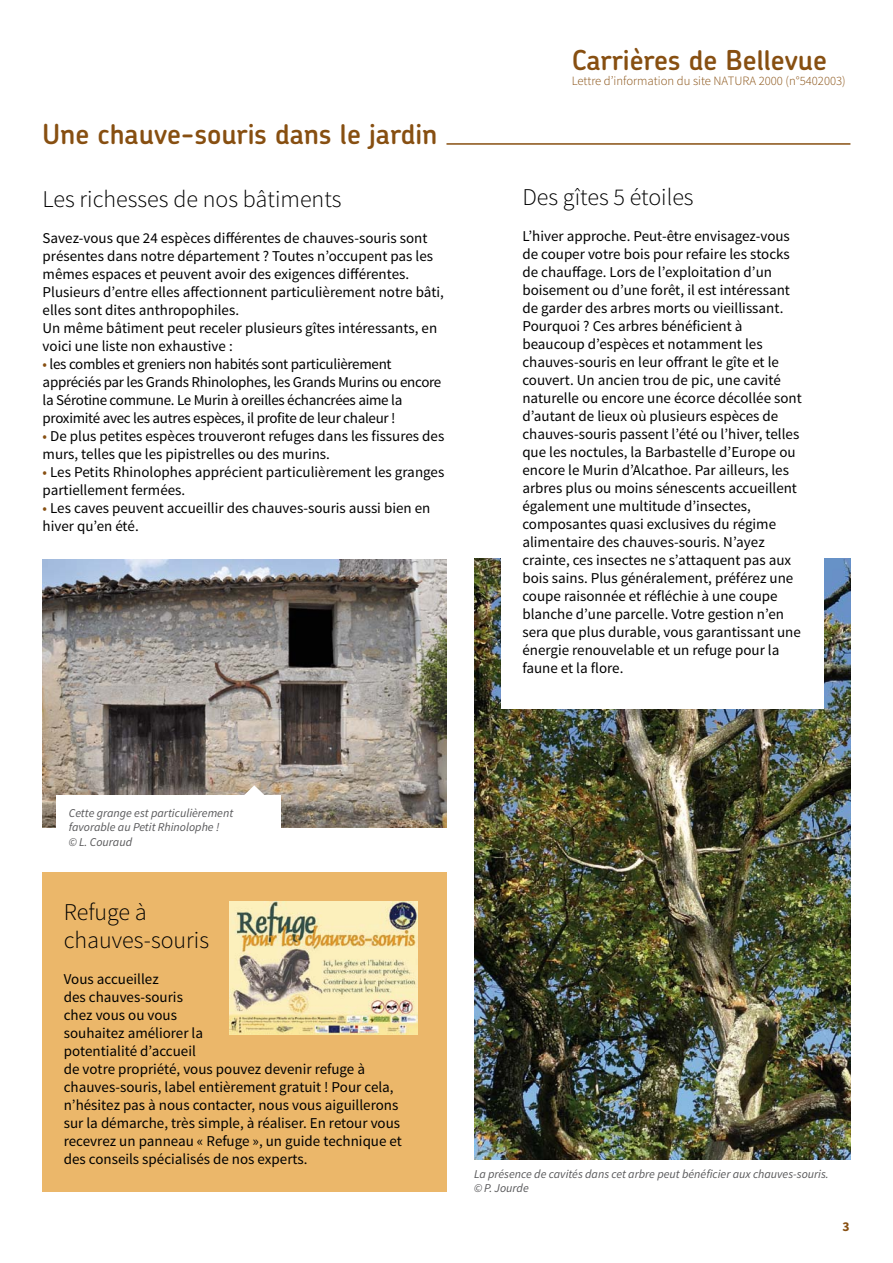
<style>
.page{position:relative;width:893px;height:1263px;background:#fff}
.page>*{position:absolute;margin:0;border:0;box-sizing:border-box;transform-origin:0 0}
.t1{font:600 27.45px "Chevin Pro";color:#874f11}
.t2{font:300 24px/28.8px "Source Sans Pro";color:#000}
.t3{font:15px/18px "Source Sans Pro";color:#000}
.t4{font:15px/18px "Source Sans Pro";letter-spacing:-.02em;color:#000}
.t5{font:700 13.5px "Source Sans Pro";color:#874f11}
.t6{font:300 12.75px "Source Sans Pro";color:#874f11}
.t7{font:italic 12px/14.4px "Source Sans Pro";color:#58585a}
.s1{color:#874f11}
</style>
<div class="page">
<hr style="left:446px;top:143px;width:404px;height:2px;background:#874f11">
<div style="left:43px;top:873px;width:404px;height:319px;background:#ebb76a"></div>
<img style="left:43px;top:560px;width:404px;height:268px">
<div style="left:56px;top:795px;width:225px;height:63px;background:#fff"></div>
<svg style="left:243px;top:785px;width:23px;height:10px"></svg>
<img style="left:474px;top:559px;width:376px;height:601px">
<div style="left:501px;top:166px;width:322px;height:543px;background:#fff"></div>
<img style="left:230px;top:902px;width:187px;height:133px">
<h1 class="t1" style="left:43px;top:116px;width:397px">Une chauve-souris dans le jardin</h1>
<h2 class="t2" style="left:43px;top:185px;width:300px">Les richesses de nos bâtiments</h2>
<p class="t3" style="left:43px;top:230px;width:403px">Savez-vous que 24 espèces différentes de chauves-souris sont présentes dans notre département ? Toutes n’occupent pas les mêmes espaces et peuvent avoir des exigences différentes.<br>Plusieurs d’entre elles affectionnent particulièrement notre bâti, elles sont dites anthropophiles.<br>Un même bâtiment peut receler plusieurs gîtes intéressants, en voici une liste non exhaustive :</p>
<p class="t4" style="left:43px;top:356px;width:400px"><span class="s1">•</span> les combles et greniers non habités sont particulièrement appréciés par les Grands Rhinolophes, les Grands Murins ou encore la Sérotine commune. Le Murin à oreilles échancrées aime la proximité avec les autres espèces, il profite de leur chaleur !</p>
<p class="t3" style="left:43px;top:428px;width:403px"><span class="s1">•</span> De plus petites espèces trouveront refuges dans les fissures des murs, telles que les pipistrelles ou des murins.</p>
<p class="t3" style="left:43px;top:464px;width:403px"><span class="s1">•</span> Les Petits Rhinolophes apprécient particulièrement les granges partiellement fermées.</p>
<p class="t3" style="left:43px;top:500px;width:389px"><span class="s1">•</span> Les caves peuvent accueillir des chauves-souris aussi bien en hiver qu’en été.</p>
<h1 class="t1" style="left:572px;top:42px;width:257px">Carrières de Bellevue</h1>
<p class="t6" style="left:572px;top:73px;width:276px">Lettre d’information du site NATURA 2000 (n°5402003)</p>
<h2 class="t2" style="left:522px;top:183px;width:173px">Des gîtes 5 étoiles</h2>
<p class="t3" style="left:522px;top:228px;width:281px">L’hiver approche. Peut-être envisagez-vous de couper votre bois pour refaire les stocks de chauffage. Lors de l’exploitation d’un boisement ou d’une forêt, il est intéressant de garder des arbres morts ou vieillissant.<br>Pourquoi ? Ces arbres bénéficient à beaucoup d’espèces et notamment les chauves-souris en leur offrant le gîte et le couvert. Un ancien trou de pic, une cavité naturelle ou encore une écorce décollée sont d’autant de lieux où plusieurs espèces de chauves-souris passent l’été ou l’hiver, telles que les noctules, la Barbastelle d’Europe ou encore le Murin d’Alcathoe. Par ailleurs, les arbres plus ou moins sénescents accueillent également une multitude d’insectes, composantes quasi exclusives du régime alimentaire des chauves-souris. N’ayez crainte, ces insectes ne s’attaquent pas aux bois sains. Plus généralement, préférez une coupe raisonnée et réfléchie à une coupe blanche d’une parcelle. Votre gestion n’en sera que plus durable, vous garantissant une énergie renouvelable et un refuge pour la faune et la flore.</p>
<p class="t7" style="left:69px;top:806px;width:166px">Cette grange est particulièrement favorable au Petit Rhinolophe !<br>© L. Couraud</p>
<h2 class="t2" style="left:64px;top:897px;width:147px">Refuge à chauves-souris</h2>
<p class="t3" style="left:64px;top:971px;width:340px">Vous accueillez<br>des chauves-souris<br>chez vous ou vous<br>souhaitez améliorer la<br>potentialité d’accueil<br>de votre propriété, vous pouvez devenir refuge à chauves-souris, label entièrement gratuit ! Pour cela, n’hésitez pas à nous contacter, nous vous aiguillerons sur la démarche, très simple, à réaliser. En retour vous recevrez un panneau « Refuge », un guide technique et des conseils spécialisés de nos experts.</p>
<p class="t7" style="left:474px;top:1166px;width:356px">La présence de cavités dans cet arbre peut bénéficier aux chauves-souris. © P. Jourde</p>
<p class="t5" style="left:842px;top:1217px;width:9px">3</p>
</div>
